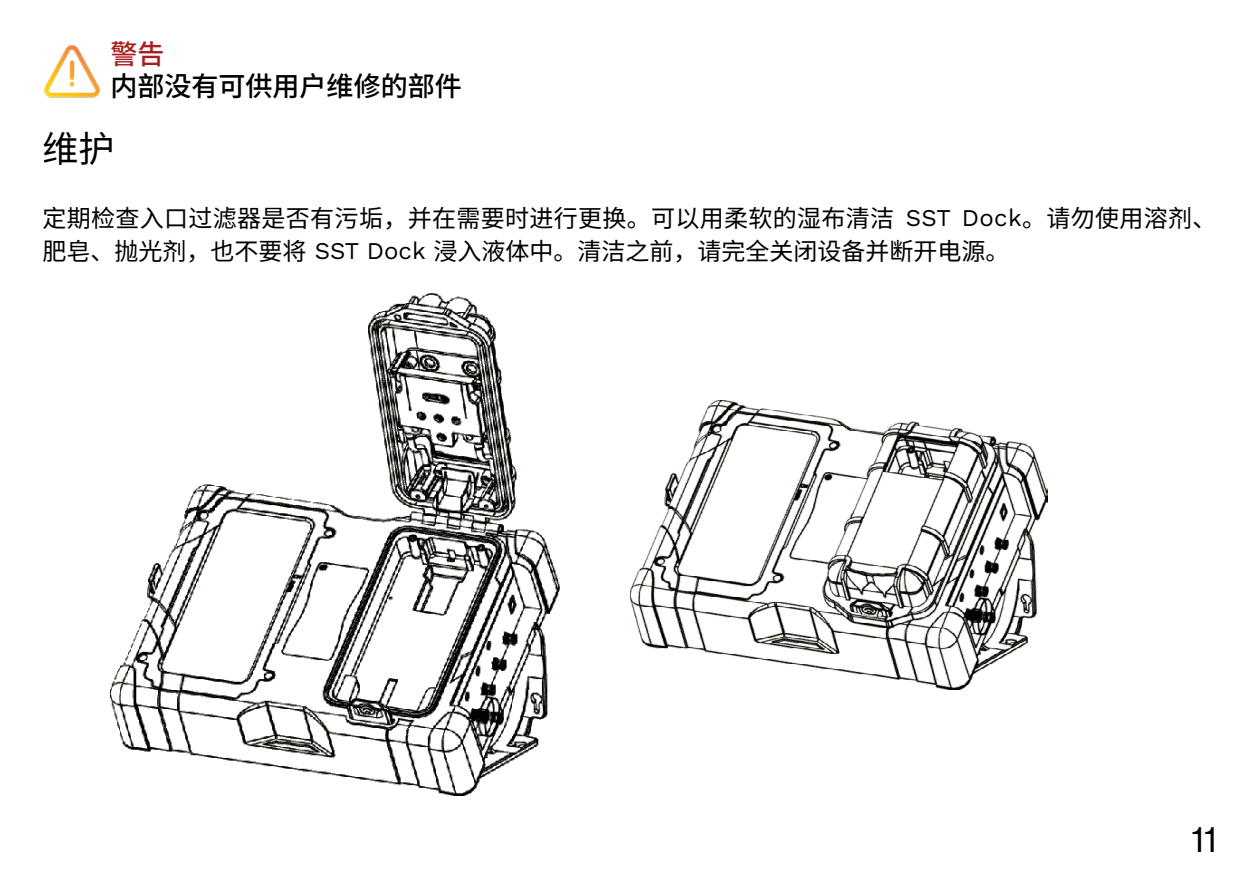
<style>
.page{position:relative;width:1259px;height:893px;background:#fff}
.page>*{position:absolute;margin:0;border:0;box-sizing:border-box;transform-origin:0 0}
.t1{font:36px "Neue Haas Display";color:#000}
.t2{font:36px "Noto Sans SC";color:#000}
.t3{font:500 27px "Noto Sans SC";color:#000}
.t4{font:500 27px "Noto Sans SC";color:#a91e22}
.t5{font:24px/33px "Noto Sans SC";letter-spacing:.015em;color:#000}
.s1{font-family:"Work Sans"}
</style>
<div class="page">
<img style="left:111px;top:294px;width:448px;height:501px">
<img style="left:630px;top:400px;width:417px;height:289px">
<img style="left:44px;top:44px;width:56px;height:54px">
<p class="t4" style="left:111px;top:39px;width:55px">警告</p>
<p class="t3" style="left:111px;top:71px;width:353px">内部没有可供用户维修的部件</p>
<h1 class="t2" style="left:43px;top:128px;width:73px">维护</h1>
<p class="t5" style="left:43px;top:202px;width:1175px">定期检查入口过滤器是否有污垢，并在需要时进行更换。可以用柔软的湿布清洁 <span class="s1">SST Dock</span>。请勿使用溶剂、肥皂、抛光剂，也不要将 <span class="s1">SST Dock</span> 浸入液体中。清洁之前，请完全关闭设备并断开电源。</p>
<h1 class="t1" style="left:1191px;top:819px;width:26px">11</h1>
</div>
